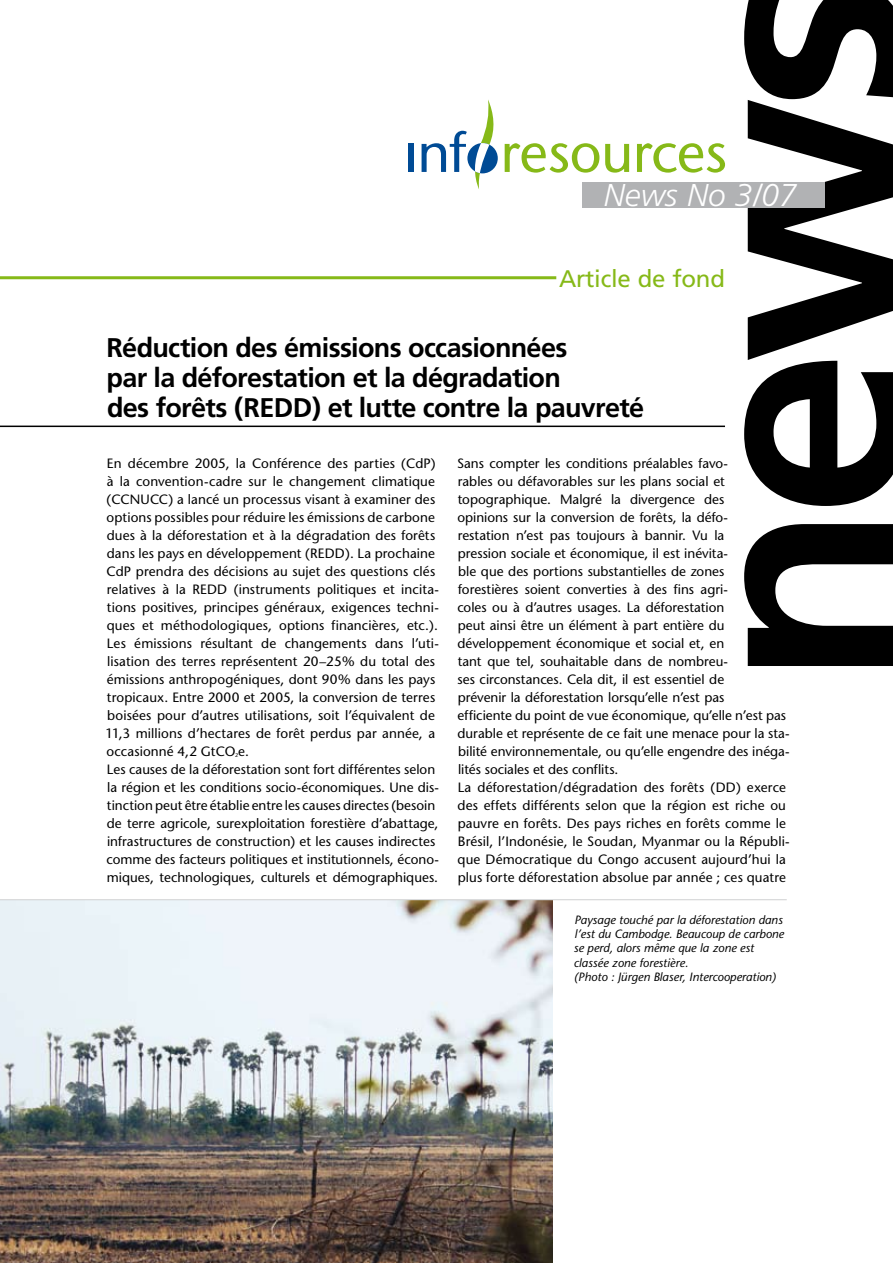
<style>
.page{position:relative;width:893px;height:1263px;background:#fff}
.page>*{position:absolute;margin:0;border:0;box-sizing:border-box;transform-origin:0 0}
.t1{font:italic 300 31.5px "Frutiger";color:#fff}
.t2{font:700 27px/30px "Frutiger";letter-spacing:-.025em;color:#000}
.t3{font:24px "Frutiger";letter-spacing:-.01em;color:#86b918}
.t4{font:13.5px/18px "Stone Sans";letter-spacing:.005em;color:#000}
.t5{font:italic 12px/14.4px "Stone Sans";color:#000}
.t6{font:5.4px "Stone Sans";color:#000}
</style>
<div class="page">
<svg style="left:744px;top:524px;width:149px;height:142px"></svg>
<div style="left:409px;top:144px;width:5px;height:28px;background:#004b95"></div>
<svg style="left:422px;top:131px;width:45px;height:41px"></svg>
<svg style="left:505px;top:143px;width:94px;height:30px"></svg>
<svg style="left:605px;top:144px;width:24px;height:29px"></svg>
<svg style="left:637px;top:143px;width:88px;height:30px"></svg>
<div style="left:467px;top:143px;width:31px;height:30px;background:#004b95;border-radius:50%"></div>
<svg style="left:473px;top:99px;width:23px;height:90px"></svg>
<div style="left:582px;top:183px;width:242px;height:25px;background:#b1b2b4"></div>
<svg style="left:744px;top:0;width:149px;height:506px"></svg>
<hr style="left:0;top:426px;width:725px;height:1px;background:#000">
<img style="left:0;top:900px;width:553px;height:363px">
<hr style="left:0;top:899px;width:787px;height:1px;background:#cfd0d1">
<hr style="left:0;top:276px;width:556px;height:3px;background:#86b918">
<h1 class="t1" style="left:604px;top:177px;width:194px">News No 3/07</h1>
<h3 class="t3" style="left:559px;top:264px;width:168px">Article de fond</h3>
<h2 class="t2" style="left:107px;top:333px;width:539px">Réduction des émissions occasionnées<br>par la déforestation et la dégradation<br>des forêts (REDD) et lutte contre la pauvreté</h2>
<p class="t4" style="left:105px;top:454px;width:335px">En décembre 2005, la Conférence des parties (CdP) à la convention-cadre sur le changement climatique (CCNUCC) a lancé un processus visant à examiner des options possibles pour réduire les émissions de carbone dues à la déforestation et à la dégradation des forêts dans les pays en développement (REDD). La prochaine CdP prendra des décisions au sujet des questions clés relatives à la REDD (instruments politiques et incita&shy;tions positives, principes généraux, exigences techni&shy;ques et méthodologiques, options financières, etc.).<br>Les émissions résultant de changements dans l’uti&shy;lisation des terres représentent 20–25% du total des émissions anthropogéniques, dont 90% dans les pays tropicaux. Entre 2000 et 2005, la conversion de terres boisées pour d’autres utilisations, soit l’équivalent de 11,3 millions d’hectares de forêt perdus par année, a occasionné 4,2 GtCO e.</p>
<p class="t6" style="left:235px;top:752px;width:5px">2</p>
<p class="t4" style="left:107px;top:760px;width:334px">Les causes de la déforestation sont fort différentes selon la région et les conditions socio-économiques. Une dis&shy;tinction peut être établie entre les causes directes (besoin de terre agricole, surexploitation forestière d’abattage, infrastructures de construction) et les causes indirectes comme des facteurs politiques et institutionnels, écono&shy;miques, technologiques, culturels et démographiques.</p>
<p class="t4" style="left:457px;top:454px;width:272px">Sans compter les conditions préalables favo&shy;rables ou défavorables sur les plans social et topographique. Malgré la divergence des opinions sur la conversion de forêts, la défo&shy;restation n’est pas toujours à bannir. Vu la pression sociale et économique, il est inévita&shy;ble que des portions substantielles de zones forestières soient converties à des fins agri&shy;coles ou à d’autres usages. La déforestation peut ainsi être un élément à part entière du développement économique et social et, en tant que tel, souhaitable dans de nombreu&shy;ses circonstances. Cela dit, il est essentiel de prévenir la déforestation lorsqu’elle n’est pas</p>
<p class="t4" style="left:458px;top:706px;width:334px">efficiente du point de vue économique, qu’elle n’est pas durable et représente de ce fait une menace pour la sta&shy;bilité environnementale, ou qu’elle engendre des inéga&shy;lités sociales et des conflits.<br>La déforestation/dégradation des forêts (DD) exerce des effets différents selon que la région est riche ou pauvre en forêts. Des pays riches en forêts comme le Brésil, l’Indonésie, le Soudan, Myanmar ou la Républi&shy;que Démocratique du Congo accusent aujourd’hui la plus forte déforestation absolue par année ; ces quatre</p>
<p class="t5" style="left:574px;top:912px;width:212px">Paysage touché par la déforestation dans l’est du Cambodge. Beaucoup de carbone se perd, alors même que la zone est classée zone forestière.<br>(Photo : Jürgen Blaser, Intercooperation)</p>
</div>
